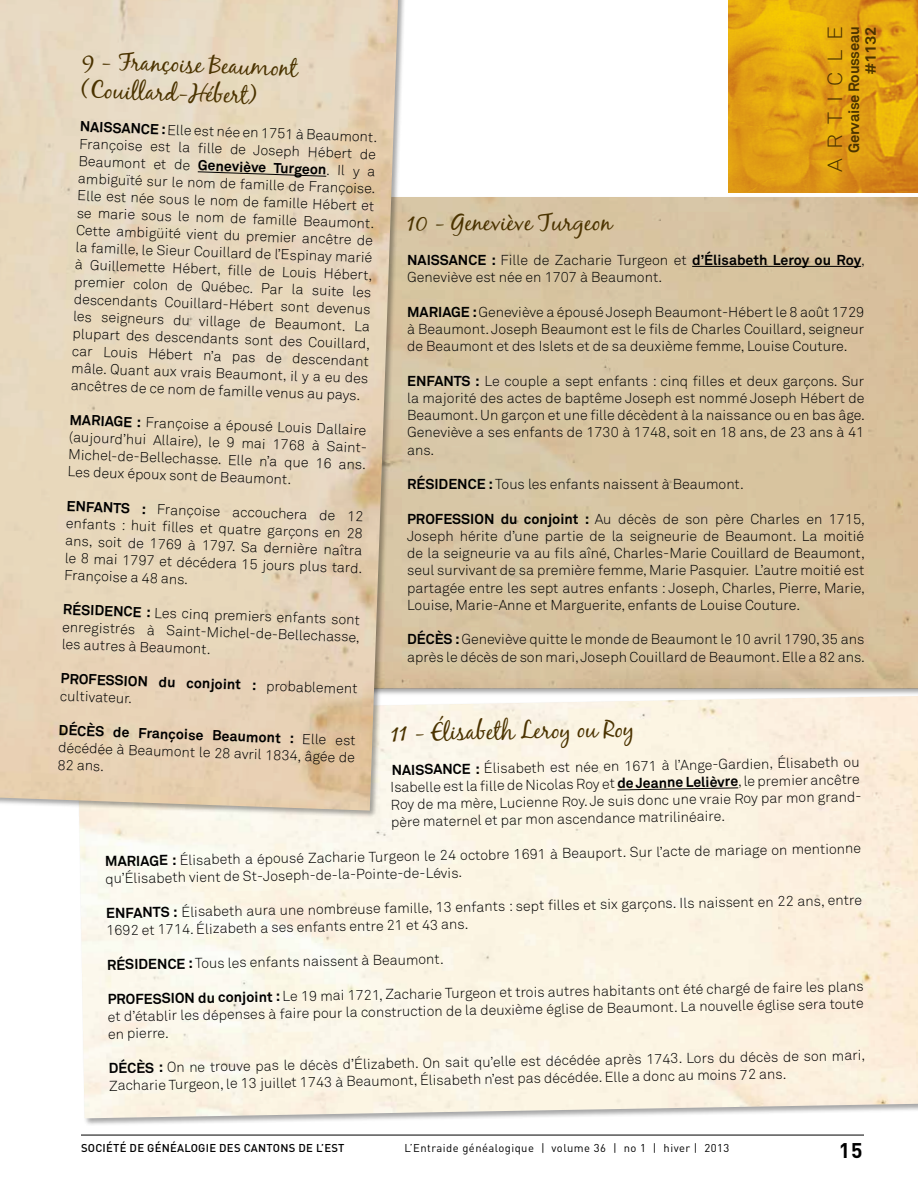
<style>
.page{position:relative;width:918px;height:1188px;background:#fff}
.page>*{position:absolute;margin:0;border:0;box-sizing:border-box;transform-origin:0 0}
.t1{font:24px/28.8px "Black Jack";color:#4b3300}
.t2{font:700 21px "DIN";color:#000}
.t3{font:300 20.25px "Akkurat";letter-spacing:.44em;color:#4b3300;scale:1.11 1}
.t4{font:700 14.85px/16.8px "Akkurat";letter-spacing:-.02em;color:#4b3300;text-align:right}
.t5{font:300 14.25px/17.2px "Akkurat";color:#000}
.t6{font:11.25px "DIN";letter-spacing:.04em;color:#000}
.t7{font:500 11.25px "DIN";letter-spacing:.02em;color:#000}
.s1{font-weight:700}
</style>
<div class="page">
<hr style="left:81px;top:1135px;width:783px;height:1px;background:#000">
<img style="left:406px;top:198px;width:512px;height:490px">
<hr style="left:692px;top:266px;width:169px;height:1px;background:#000">
<img style="left:729px;top:0;width:189px;height:193px">
<div style="left:76px;top:694px;width:842px;height:432px;background:#000;opacity:.35"></div>
<img style="left:77px;top:696px;width:841px;height:422px">
<svg style="left:617px;top:787px;width:122px;height:4px"></svg>
<div style="left:0;top:0;width:406px;height:818px;background:#000;opacity:.35"></div>
<img style="left:0;top:0;width:398px;height:811px">
<svg style="left:197px;top:171px;width:130px;height:6px"></svg>
<h3 class="t3" style="left:823px;top:172px;width:133px;rotate:-90deg">ARTICLE</h3>
<p class="t4" style="left:846px;top:153px;width:128px;rotate:-90deg">Gervaise Rousseau #1132</p>
<h1 class="t1" style="left:83px;top:46px;width:217px;rotate:2deg">9 - Françoise Beaumont (Couillard-Hébert)</h1>
<p class="t5" style="left:80px;top:118px;width:299px;text-align:justify;rotate:2deg"><span class="s1">NAISSANCE :</span> Elle est née en 1751 à Beaumont.<br>Françoise est la fi lle de Joseph Hébert de Beaumont et de <span class="s1">Geneviève Turgeon</span>. Il y a ambiguïté sur le nom de famille de Françoise.<br>Elle est née sous le nom de famille Hébert et se marie sous le nom de famille Beaumont.<br>Cette ambigüité vient du premier ancêtre de la famille, le Sieur Couillard de l’Espinay marié à Guillemette Hébert, fi lle de Louis Hébert, premier colon de Québec. Par la suite les descendants Couillard-Hébert sont devenus les seigneurs du village de Beaumont. La plupart des descendants sont des Couillard, car Louis Hébert n’a pas de descendant mâle. Quant aux vrais Beaumont, il y a eu des ancêtres de ce nom de famille venus au pays.</p>
<p class="t5" style="left:70px;top:411px;width:301px;rotate:2deg"><span class="s1">MARIAGE :</span> Françoise a épousé Louis Dallaire (aujourd’hui Allaire), le 9 mai 1768 à Saint-Michel-de-Bellechasse. Elle n’a que 16 ans.<br>Les deux époux sont de Beaumont.</p>
<p class="t5" style="left:67px;top:498px;width:299px;text-align:justify;rotate:2deg"><span class="s1">ENFANTS :</span> Françoise accouchera de 12 enfants : huit fi lles et quatre garçons en 28 ans, soit de 1769 à 1797. Sa dernière naîtra le 8 mai 1797 et décédera 15 jours plus tard.<br>Françoise a 48 ans.</p>
<p class="t5" style="left:63px;top:601px;width:299px;text-align:justify;rotate:2deg"><span class="s1">RÉSIDENCE :</span> Les cinq premiers enfants sont enregistrés à Saint-Michel-de-Bellechasse, les autres à Beaumont.</p>
<p class="t5" style="left:61px;top:670px;width:298px;rotate:2deg"><span class="s1">PROFESSION du conjoint :</span> probablement cultivateur.</p>
<p class="t5" style="left:59px;top:722px;width:299px;text-align:justify;rotate:2deg"><span class="s1">DÉCÈS de Françoise Beaumont :</span> Elle est décédée à Beaumont le 28 avril 1834, âgée de 82 ans.</p>
<h1 class="t1" style="left:407px;top:208px;width:206px">10 - Geneviève Turgeon</h1>
<p class="t5" style="left:407px;top:251px;width:459px"><span class="s1">NAISSANCE :</span> Fille de Zacharie Turgeon et <span class="s1">d’Élisabeth Leroy ou Roy</span>,<br>Geneviève est née en 1707 à Beaumont.</p>
<p class="t5" style="left:407px;top:303px;width:459px;text-align:justify"><span class="s1">MARIAGE :</span> Geneviève a épousé Joseph Beaumont-Hébert le 8 août 1729 à Beaumont. Joseph Beaumont est le fils de Charles Couillard, seigneur de Beaumont et des Islets et de sa deuxième femme, Louise Couture.</p>
<p class="t5" style="left:407px;top:372px;width:459px;text-align:justify"><span class="s1">ENFANTS :</span> Le couple a sept enfants : cinq filles et deux garçons. Sur la majorité des actes de baptême Joseph est nommé Joseph Hébert de Beaumont. Un garçon et une fille décèdent à la naissance ou en bas âge.<br>Geneviève a ses enfants de 1730 à 1748, soit en 18 ans, de 23 ans à 41 ans.</p>
<p class="t5" style="left:407px;top:476px;width:338px"><span class="s1">RÉSIDENCE :</span> Tous les enfants naissent à Beaumont.</p>
<p class="t5" style="left:407px;top:510px;width:459px;text-align:justify"><span class="s1">PROFESSION du conjoint :</span> Au décès de son père Charles en 1715, Joseph hérite d’une partie de la seigneurie de Beaumont. La moitié de la seigneurie va au fils aîné, Charles-Marie Couillard de Beaumont, seul survivant de sa première femme, Marie Pasquier. L’autre moitié est partagée entre les sept autres enfants : Joseph, Charles, Pierre, Marie, Louise, Marie-Anne et Marguerite, enfants de Louise Couture.</p>
<p class="t5" style="left:407px;top:631px;width:459px"><span class="s1">DÉCÈS :</span> Geneviève quitte le monde de Beaumont le 10 avril 1790, 35 ans après le décès de son mari, Joseph Couillard de Beaumont. Elle a 82 ans.</p>
<h1 class="t1" style="left:391px;top:718px;width:245px;rotate:-1deg">11 - Élisabeth Leroy ou Roy</h1>
<p class="t5" style="left:390px;top:762px;width:473px;rotate:-1deg"><span class="s1">NAISSANCE :</span> Élisabeth est née en 1671 à l’Ange-Gardien, Élisabeth ou Isabelle est la fi lle de Nicolas Roy et <span class="s1">de Jeanne Lelièvre</span>, le premier ancêtre Roy de ma mère, Lucienne Roy. Je suis donc une vraie Roy par mon grand&shy;père maternel et par mon ascendance matrilinéaire.</p>
<p class="t5" style="left:105px;top:853px;width:758px;rotate:-1deg"><span class="s1">MARIAGE :</span> Élisabeth a épousé Zacharie Turgeon le 24 octobre 1691 à Beauport. Sur l’acte de mariage on mentionne qu’Élisabeth vient de St-Joseph-de-la-Pointe-de-Lévis.</p>
<p class="t5" style="left:106px;top:905px;width:758px;rotate:-1deg"><span class="s1">ENFANTS :</span> Élisabeth aura une nombreuse famille, 13 enfants : sept fi lles et six garçons. Ils naissent en 22 ans, entre<br>1692 et 1714. Élizabeth a ses enfants entre 21 et 43 ans.</p>
<p class="t5" style="left:107px;top:956px;width:338px;rotate:-1deg"><span class="s1">RÉSIDENCE :</span> Tous les enfants naissent à Beaumont.</p>
<p class="t5" style="left:107px;top:991px;width:758px;text-align:justify;rotate:-1deg"><span class="s1">PROFESSION du conjoint :</span> Le 19 mai 1721, Zacharie Turgeon et trois autres habitants ont été chargé de faire les plans et d’établir les dépenses à faire pour la construction de la deuxième église de Beaumont. La nouvelle église sera toute en pierre.</p>
<p class="t5" style="left:109px;top:1060px;width:758px;rotate:-1deg"><span class="s1">DÉCÈS :</span> On ne trouve pas le décès d’Élizabeth. On sait qu’elle est décédée après 1743. Lors du décès de son mari,<br>Zacharie Turgeon, le 13 juillet 1743 à Beaumont, Élisabeth n’est pas décédée. Elle a donc au moins 72 ans.</p>
<p class="t7" style="left:81px;top:1140px;width:265px">SOCIÉTÉ DE GÉNÉALOGIE DES CANTONS DE L’EST</p>
<p class="t6" style="left:405px;top:1141px;width:326px">L’Entraide généalogique | volume 36 | no 1 | hiver | 2013</p>
<h2 class="t2" style="left:839px;top:1136px;width:25px">15</h2>
</div>
